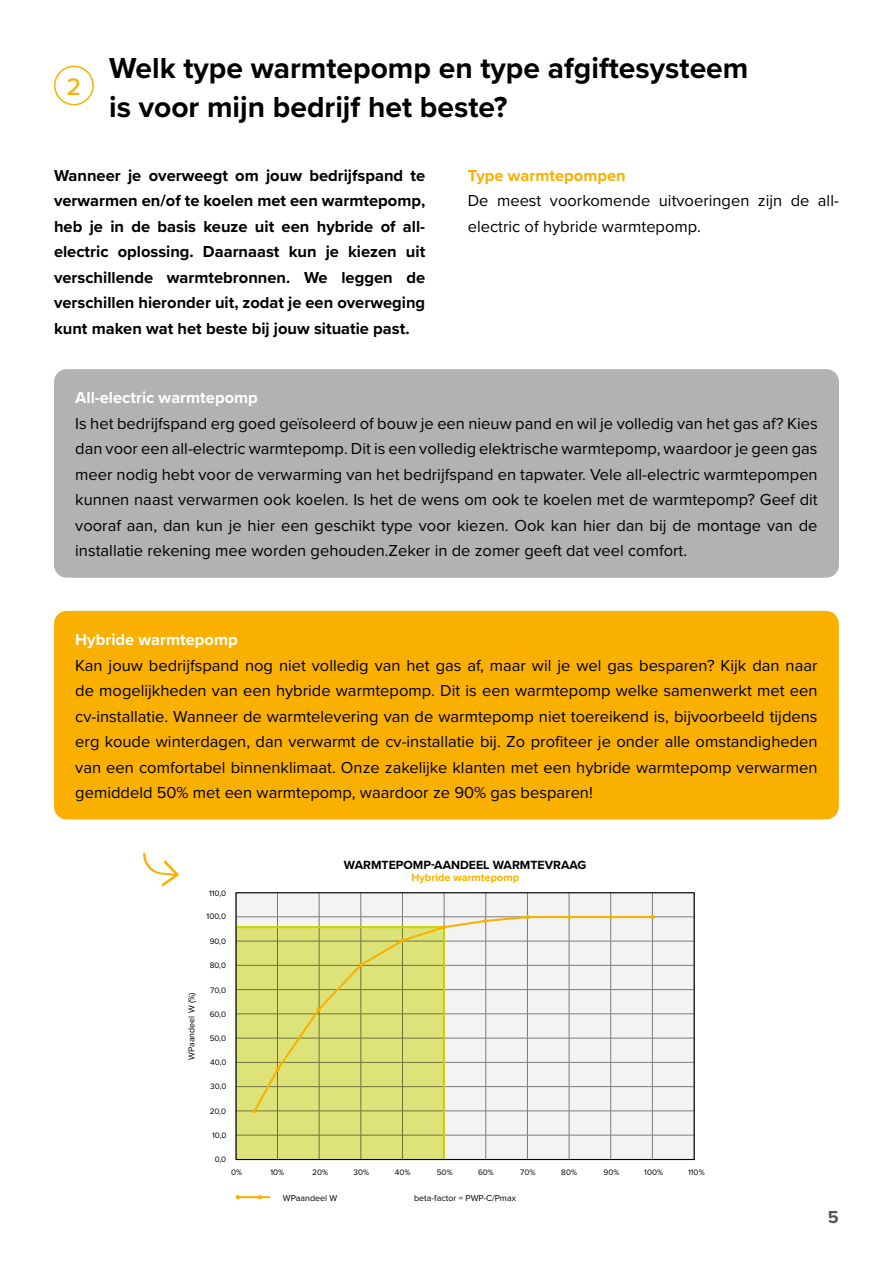
<style>
.page{position:relative;width:893px;height:1263px;background:#fff}
.page>*{position:absolute;margin:0;border:0;box-sizing:border-box;transform-origin:0 0}
.t1{font:700 30px/39px "Proxima Nova";color:#000}
.t2{font:500 24.75px "Proxima Nova";color:#f9b000}
.t3{font:700 18px "Proxima Nova";color:#575756}
.t4{font:16.5px/25.5px "Proxima Nova";color:#000;text-align:justify}
.t5{font:700 16.5px/25.5px "Proxima Nova";color:#000;text-align:justify}
.t6{font:700 16.5px "Proxima Nova";color:#fff}
.t7{font:700 16.5px "Proxima Nova";color:#f9b000}
.t8{font:700 12.3px "Proxima Nova";color:#000}
.t9{font:700 10.95px "Proxima Nova";color:#f9b000}
.t10{font:8.85px "Proxima Nova";color:#000}
.t11{font:8.25px "Proxima Nova";color:#000}
</style>
<div class="page">
<div style="left:54px;top:611px;width:785px;height:208px;background:#f9b000;border-radius:13px"></div>
<div style="left:54px;top:369px;width:785px;height:209px;background:#b3b2b2;border-radius:13px"></div>
<div style="left:236px;top:893px;width:458px;height:266px;background:#f3f3f3"></div>
<div style="left:236px;top:926px;width:207px;height:233px;background:#dee379"></div>
<hr style="left:236px;top:916px;width:41px;height:1px;background:#000">
<hr style="left:652px;top:916px;width:42px;height:1px;background:#000">
<hr style="left:236px;top:941px;width:41px;height:1px;background:#000">
<hr style="left:652px;top:941px;width:42px;height:1px;background:#000">
<hr style="left:236px;top:965px;width:41px;height:1px;background:#000">
<hr style="left:652px;top:965px;width:42px;height:1px;background:#000">
<hr style="left:236px;top:989px;width:41px;height:1px;background:#000">
<hr style="left:652px;top:989px;width:42px;height:1px;background:#000">
<hr style="left:236px;top:1013px;width:41px;height:1px;background:#000">
<hr style="left:652px;top:1013px;width:42px;height:1px;background:#000">
<hr style="left:236px;top:1038px;width:41px;height:1px;background:#000">
<hr style="left:652px;top:1038px;width:42px;height:1px;background:#000">
<hr style="left:236px;top:1062px;width:41px;height:1px;background:#000">
<hr style="left:652px;top:1062px;width:42px;height:1px;background:#000">
<hr style="left:236px;top:1086px;width:41px;height:1px;background:#000">
<hr style="left:652px;top:1086px;width:42px;height:1px;background:#000">
<hr style="left:236px;top:1110px;width:41px;height:1px;background:#000">
<hr style="left:652px;top:1110px;width:42px;height:1px;background:#000">
<hr style="left:236px;top:1135px;width:41px;height:1px;background:#000">
<hr style="left:277px;top:1135px;width:42px;height:1px;background:#000">
<hr style="left:319px;top:1135px;width:42px;height:1px;background:#000">
<hr style="left:361px;top:1135px;width:41px;height:1px;background:#000">
<hr style="left:402px;top:1135px;width:42px;height:1px;background:#000">
<hr style="left:444px;top:1135px;width:42px;height:1px;background:#000">
<hr style="left:486px;top:1135px;width:41px;height:1px;background:#000">
<hr style="left:527px;top:1135px;width:42px;height:1px;background:#000">
<hr style="left:569px;top:1135px;width:42px;height:1px;background:#000">
<hr style="left:611px;top:1135px;width:41px;height:1px;background:#000">
<hr style="left:652px;top:1135px;width:42px;height:1px;background:#000">
<hr style="left:236px;top:926px;width:209px;height:2px;background:#cad400">
<svg style="left:276px;top:894px;width:4px;height:264px"></svg>
<svg style="left:317px;top:894px;width:4px;height:264px"></svg>
<svg style="left:359px;top:894px;width:4px;height:264px"></svg>
<svg style="left:400px;top:894px;width:4px;height:264px"></svg>
<svg style="left:442px;top:894px;width:4px;height:264px"></svg>
<svg style="left:483px;top:894px;width:4px;height:264px"></svg>
<svg style="left:526px;top:894px;width:3px;height:264px"></svg>
<svg style="left:609px;top:894px;width:4px;height:264px"></svg>
<svg style="left:567px;top:894px;width:4px;height:264px"></svg>
<svg style="left:651px;top:894px;width:4px;height:264px"></svg>
<svg style="left:252px;top:915px;width:403px;height:199px"></svg>
<svg style="left:236px;top:1195px;width:4px;height:4px"></svg>
<hr style="left:238px;top:1196px;width:32px;height:2px;background:#f9b000">
<div style="left:236px;top:892px;width:459px;height:268px;border:1px solid #000"></div>
<svg style="left:143px;top:852px;width:36px;height:34px"></svg>
<div style="left:54px;top:66px;width:40px;height:39px;border:2px solid #f9b000;border-radius:50%"></div>
<h2 class="t2" style="left:67px;top:69px;width:16px">2</h2>
<h1 class="t1" style="left:109px;top:48px;width:641px">Welk type warmtepomp en type afgiftesysteem is voor mijn bedrijf het beste?</h1>
<p class="t5" style="left:54px;top:162px;width:373px">Wanneer je overweegt om jouw bedrijfspand te verwarmen en/of te koelen met een warmtepomp, heb je in de basis keuze uit een hybride of all&shy;electric oplossing. Daarnaast kun je kiezen uit verschillende warmtebronnen. We leggen de verschillen hieronder uit, zodat je een overweging kunt maken wat het beste bij jouw situatie past.</p>
<p class="t7" style="left:468px;top:163px;width:160px">Type warmtepompen</p>
<p class="t4" style="left:468px;top:187px;width:373px">De meest voorkomende uitvoeringen zijn de all&shy;electric of hybride warmtepomp.</p>
<p class="t6" style="left:75px;top:386px;width:184px">All-electric warmtepomp</p>
<p class="t4" style="left:75px;top:410px;width:744px">Is het bedrijfspand erg goed geïsoleerd of bouw je een nieuw pand en wil je volledig van het gas af? Kies dan voor een all-electric warmtepomp. Dit is een volledig elektrische warmtepomp, waardoor je geen gas meer nodig hebt voor de verwarming van het bedrijfspand en tapwater. Vele all-electric warmtepompen kunnen naast verwarmen ook koelen. Is het de wens om ook te koelen met de warmtepomp? Geef dit vooraf aan, dan kun je hier een geschikt type voor kiezen. Ook kan hier dan bij de montage van de installatie rekening mee worden gehouden.Zeker in de zomer geeft dat veel comfort.</p>
<p class="t6" style="left:75px;top:627px;width:164px">Hybride warmtepomp</p>
<p class="t4" style="left:75px;top:652px;width:744px">Kan jouw bedrijfspand nog niet volledig van het gas af, maar wil je wel gas besparen? Kijk dan naar de mogelijkheden van een hybride warmtepomp. Dit is een warmtepomp welke samenwerkt met een cv-installatie. Wanneer de warmtelevering van de warmtepomp niet toereikend is, bijvoorbeeld tijdens erg koude winterdagen, dan verwarmt de cv-installatie bij. Zo profiteer je onder alle omstandigheden van een comfortabel binnenklimaat. Onze zakelijke klanten met een hybride warmtepomp verwarmen gemiddeld 50% met een warmtepomp, waardoor ze 90% gas besparen!</p>
<p class="t10" style="left:185px;top:1060px;width:69px;rotate:-90deg">WPaandeel W (%)</p>
<p class="t11" style="left:209px;top:887px;width:19px">110,0</p>
<p class="t11" style="left:207px;top:910px;width:21px">100,0</p>
<p class="t11" style="left:210px;top:935px;width:18px">90,0</p>
<p class="t11" style="left:210px;top:959px;width:18px">80,0</p>
<p class="t11" style="left:210px;top:984px;width:17px">70,0</p>
<p class="t11" style="left:210px;top:1008px;width:18px">60,0</p>
<p class="t11" style="left:210px;top:1032px;width:18px">50,0</p>
<p class="t11" style="left:210px;top:1056px;width:18px">40,0</p>
<p class="t11" style="left:210px;top:1080px;width:18px">30,0</p>
<p class="t11" style="left:210px;top:1105px;width:18px">20,0</p>
<p class="t11" style="left:212px;top:1129px;width:16px">10,0</p>
<p class="t11" style="left:215px;top:1153px;width:13px">0,0</p>
<p class="t8" style="left:344px;top:855px;width:244px">WARMTEPOMP-AANDEEL WARMTEVRAAG</p>
<p class="t9" style="left:411px;top:869px;width:109px">Hybride warmtepomp</p>
<p class="t11" style="left:231px;top:1166px;width:13px">0%</p>
<p class="t11" style="left:270px;top:1166px;width:15px">10%</p>
<p class="t11" style="left:312px;top:1166px;width:17px">20%</p>
<p class="t11" style="left:354px;top:1166px;width:17px">30%</p>
<p class="t11" style="left:395px;top:1166px;width:17px">40%</p>
<p class="t11" style="left:437px;top:1166px;width:17px">50%</p>
<p class="t11" style="left:478px;top:1166px;width:17px">60%</p>
<p class="t11" style="left:520px;top:1166px;width:17px">70%</p>
<p class="t11" style="left:561px;top:1166px;width:17px">80%</p>
<p class="t11" style="left:603px;top:1166px;width:17px">90%</p>
<p class="t11" style="left:644px;top:1166px;width:20px">100%</p>
<p class="t11" style="left:688px;top:1166px;width:18px">110%</p>
<p class="t10" style="left:283px;top:1191px;width:56px">WPaandeel W</p>
<p class="t10" style="left:414px;top:1191px;width:103px">beta-factor = PWP-C/Pmax</p>
<p class="t3" style="left:828px;top:1204px;width:12px">5</p>
</div>
